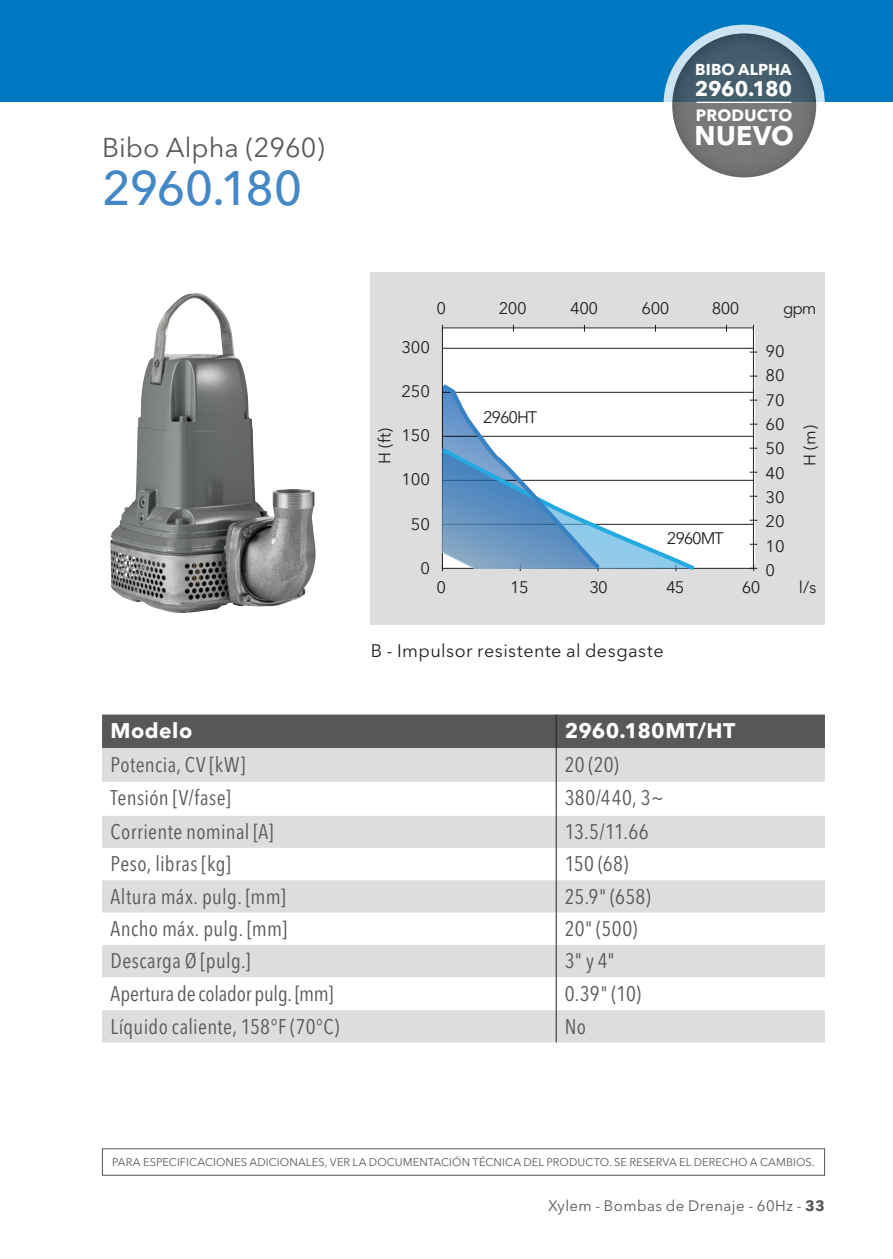
<style>
.page{position:relative;width:893px;height:1259px;background:#fff}
.page>*{position:absolute;margin:0;border:0;box-sizing:border-box;transform-origin:0 0}
.Rudimentary{font:500 48px "Avenir Next LT Pro";letter-spacing:-.02em;color:#4588c7}
.Rudimentary-2{font:27px "Avenir Next LT Pro";color:#57585a}
.Rudimentary-3{font:700 26.7px "Avenir Next LT Pro";letter-spacing:.015em;color:#fff}
.Table{font:condensed 21px "Avenir Next LT Pro";letter-spacing:.015em;color:#57585a}
.Table-2{font:condensed 21px "Avenir Next LT Pro";letter-spacing:-.01em;color:#57585a}
.Table_top{font:700 21px "Avenir Next LT Pro";letter-spacing:.02em;color:#fff}
.Rudimentary-4{font:700 21px "Avenir Next LT Pro";letter-spacing:-.015em;color:#fff}
.Small_text_6p{font:18px "Avenir Next LT Pro";letter-spacing:.025em;color:#231f20}
.t1{font:16.5px/24.3px "Avenir Next LT Pro";letter-spacing:-.03em;color:#231f20;text-align:justify}
.Rudimentary-5{font:700 16.2px "Avenir Next LT Pro";letter-spacing:.015em;color:#fff}
.Rudimentary-6{font:700 15.6px "Avenir Next LT Pro";letter-spacing:.01em;color:#fff}
.t2{font:15px "Avenir Next LT Pro";letter-spacing:.025em;color:#57585a}
.t3{font:11.1px "Avenir Next LT Pro";letter-spacing:.01em;color:#57585a}
.s1{font-weight:700}
</style>
<div class="page">
<hr style="left:0;top:105px;width:1px;height:1154px;background:#626469">
<div style="left:0;top:0;width:893px;height:102px;background:#0079c2"></div>
<div style="left:102px;top:1148px;width:723px;height:27px;border:1px solid #57585a"></div>
<img style="left:110px;top:293px;width:206px;height:320px">
<div style="left:371px;top:272px;width:454px;height:352px;background:#dcdddf"></div>
<div style="left:442px;top:327px;width:312px;height:241px;background:#fff"></div>
<hr style="left:442px;top:568px;width:311px;height:1px;background:#231f20">
<hr style="left:442px;top:348px;width:311px;height:1px;background:#231f20">
<hr style="left:442px;top:436px;width:311px;height:1px;background:#231f20">
<hr style="left:442px;top:327px;width:311px;height:1px;background:#231f20">
<hr style="left:442px;top:392px;width:311px;height:1px;background:#231f20">
<hr style="left:442px;top:480px;width:311px;height:1px;background:#231f20">
<hr style="left:442px;top:524px;width:311px;height:1px;background:#231f20">
<hr style="left:442px;top:328px;width:1px;height:240px;background:#231f20">
<hr style="left:753px;top:328px;width:1px;height:240px;background:#231f20">
<svg style="left:750px;top:375px;width:7px;height:2px"></svg>
<svg style="left:750px;top:564px;width:7px;height:7px"></svg>
<svg style="left:750px;top:351px;width:7px;height:2px"></svg>
<svg style="left:441px;top:380px;width:258px;height:192px"></svg>
<svg style="left:668px;top:29px;width:152px;height:153px;background:#66727b"></svg>
<div style="left:663px;top:25px;width:162px;height:161px;border:9px solid #fff;border-radius:50%"></div>
<hr style="left:697px;top:102px;width:94px;height:1px;background:#fff">
<div style="left:102px;top:714px;width:723px;height:34px;background:#57585a"></div>
<div style="left:102px;top:748px;width:723px;height:294px;background:#dcdddf"></div>
<svg style="left:102px;top:782px;width:723px;height:228px"></svg>
<svg style="left:102px;top:880px;width:723px;height:97px;fill:#dcdddf"></svg>
<hr style="left:556px;top:714px;width:1px;height:34px;background:#231f20">
<hr style="left:556px;top:748px;width:1px;height:34px;background:#231f20">
<hr style="left:556px;top:782px;width:1px;height:33px;background:#231f20">
<hr style="left:556px;top:815px;width:1px;height:33px;background:#231f20">
<hr style="left:556px;top:848px;width:1px;height:32px;background:#231f20">
<hr style="left:556px;top:880px;width:1px;height:32px;background:#231f20">
<hr style="left:556px;top:912px;width:1px;height:33px;background:#231f20">
<hr style="left:556px;top:945px;width:1px;height:32px;background:#231f20">
<hr style="left:556px;top:977px;width:1px;height:33px;background:#231f20">
<hr style="left:556px;top:1010px;width:1px;height:32px;background:#231f20">
<p class="Rudimentary-6" style="left:695px;top:60px;width:98px">BIBO ALPHA</p>
<p class="Rudimentary-2" style="left:102px;top:131px;width:224px">Bibo Alpha (2960)</p>
<p class="Rudimentary" style="left:102px;top:159px;width:202px">2960.180</p>
<p class="Rudimentary-4" style="left:695px;top:76px;width:99px">2960.180</p>
<p class="Rudimentary-5" style="left:696px;top:105px;width:98px">PRODUCTO</p>
<p class="Rudimentary-3" style="left:695px;top:119px;width:101px">NUEVO</p>
<p class="t1" style="left:436px;top:296px;width:11px">0</p>
<p class="t1" style="left:499px;top:296px;width:29px">200</p>
<p class="t1" style="left:570px;top:296px;width:29px">400</p>
<p class="t1" style="left:642px;top:296px;width:29px">600</p>
<p class="t1" style="left:712px;top:296px;width:29px">800</p>
<p class="t1" style="left:783px;top:296px;width:35px">gpm</p>
<p class="t1" style="left:401px;top:335px;width:30px">300</p>
<p class="t1" style="left:401px;top:379px;width:30px">250</p>
<p class="t1" style="left:401px;top:423px;width:30px">150</p>
<p class="t1" style="left:401px;top:467px;width:30px">100</p>
<p class="t1" style="left:411px;top:512px;width:21px">50</p>
<p class="t1" style="left:421px;top:556px;width:11px">0</p>
<p class="t1" style="left:765px;top:339px;width:21px">90<br>80<br>70<br>60<br>50<br>40<br>30<br>20<br>10<br>0</p>
<p class="t1" style="left:483px;top:405px;width:56px">2960HT</p>
<p class="t1" style="left:372px;top:464px;width:38px;rotate:-90deg">H (ft)</p>
<p class="t1" style="left:798px;top:466px;width:42px;rotate:-90deg">H (m)</p>
<p class="t1" style="left:667px;top:526px;width:58px">2960MT</p>
<p class="t1" style="left:436px;top:575px;width:11px">0</p>
<p class="t1" style="left:510px;top:575px;width:20px">15</p>
<p class="t1" style="left:589px;top:575px;width:20px">30</p>
<p class="t1" style="left:666px;top:575px;width:20px">45</p>
<p class="t1" style="left:742px;top:575px;width:20px">60</p>
<p class="Small_text_6p" style="left:371px;top:639px;width:294px">B - Impulsor resistente al desgaste</p>
<p class="t1" style="left:799px;top:575px;width:19px">l/s</p>
<p class="Table_top" style="left:111px;top:717px;width:83px">Modelo</p>
<p class="Table_top" style="left:565px;top:717px;width:172px">2960.180MT/HT</p>
<p class="Table" style="left:111px;top:751px;width:136px">Potencia, CV [kW]</p>
<p class="Table" style="left:565px;top:751px;width:56px">20 (20)</p>
<p class="Table" style="left:111px;top:785px;width:122px">Tensión [V/fase]</p>
<p class="Table" style="left:565px;top:785px;width:101px">380/440, 3~</p>
<p class="Table" style="left:111px;top:819px;width:164px">Corriente nominal [A]</p>
<p class="Table" style="left:565px;top:819px;width:86px">13.5/11.66</p>
<p class="Table" style="left:111px;top:851px;width:122px">Peso, libras [kg]</p>
<p class="Table" style="left:565px;top:851px;width:65px">150 (68)</p>
<p class="Table" style="left:111px;top:883px;width:177px">Altura máx. pulg. [mm]</p>
<p class="Table" style="left:565px;top:883px;width:87px">25.9" (658)</p>
<p class="Table" style="left:111px;top:916px;width:178px">Ancho máx. pulg. [mm]</p>
<p class="Table" style="left:565px;top:916px;width:74px">20" (500)</p>
<p class="Table" style="left:111px;top:948px;width:141px">Descarga Ø [pulg.]</p>
<p class="Table" style="left:565px;top:948px;width:52px">3" y 4"</p>
<p class="Table-2" style="left:111px;top:980px;width:224px">Apertura de colador pulg. [mm]</p>
<p class="Table" style="left:565px;top:980px;width:78px">0.39" (10)</p>
<p class="Table" style="left:111px;top:1013px;width:230px">Líquido caliente, 158°F (70°C)</p>
<p class="Table" style="left:565px;top:1013px;width:23px">No</p>
<p class="t3" style="left:112px;top:1155px;width:704px">PARA ESPECIFICACIONES ADICIONALES, VER LA DOCUMENTACIÓN TÉCNICA DEL PRODUCTO. SE RESERVA EL DERECHO A CAMBIOS.</p>
<p class="t2" style="left:548px;top:1196px;width:278px">Xylem - Bombas de Drenaje - 60Hz - <span class="s1">33</span></p>
</div>
